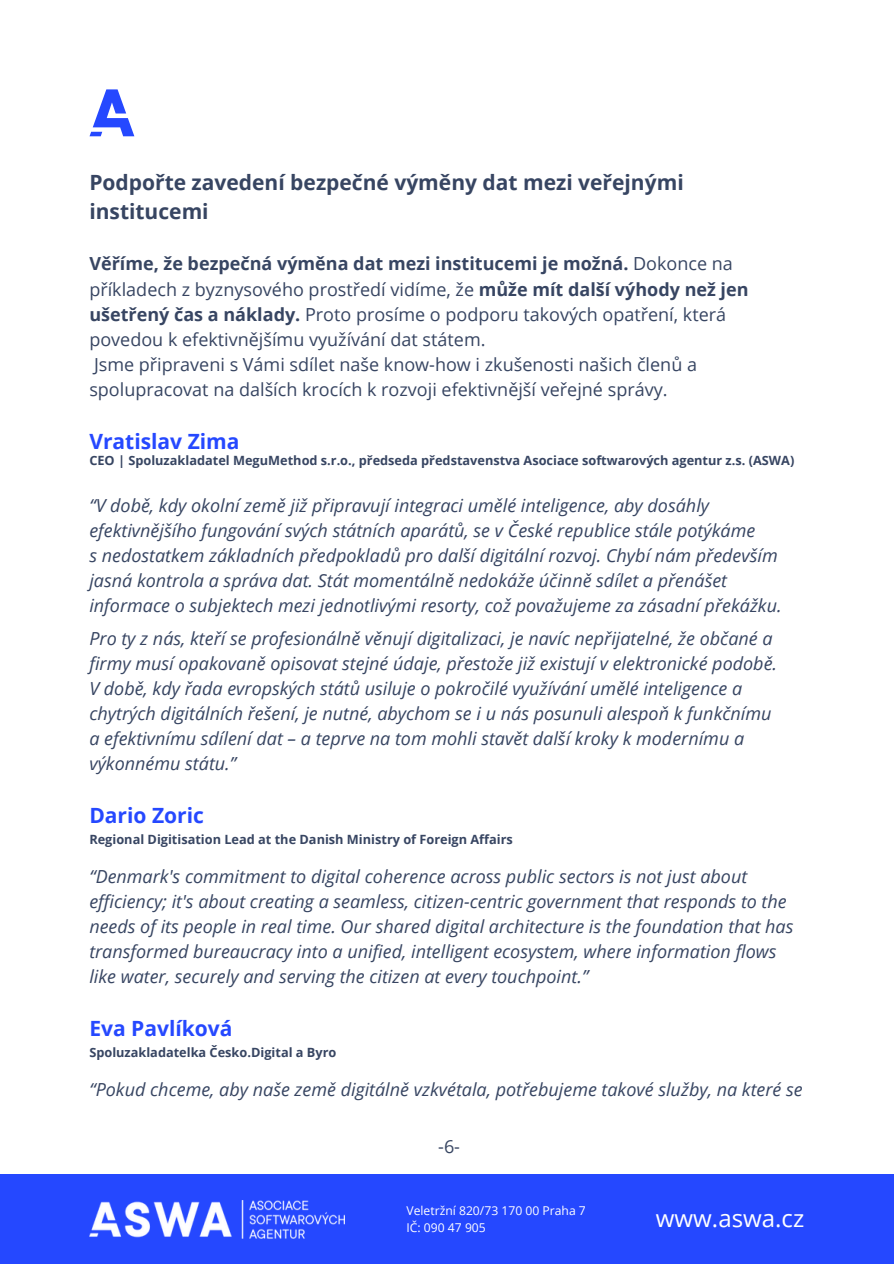
<style>
.page{position:relative;width:894px;height:1264px;background:#fff}
.page>*{position:absolute;margin:0;border:0;box-sizing:border-box;transform-origin:0 0}
.t1{font:24px "Open Sans";color:#fff}
.t2{font:700 21px/29px "Open Sans";color:#374562}
.t3{font:700 21px "Open Sans";color:#2548ff}
.t4{font:italic 18px/25px "Open Sans";color:#374562}
.t5{font:18px/25px "Open Sans";color:#374562}
.t6{font:700 12.75px "Open Sans";color:#374562}
.t7{font:12.15px "Open Sans";color:#fff}
.s1{font-weight:700}
</style>
<div class="page">
<div style="left:0;top:1174px;width:893px;height:89px;background:#2548ff"></div>
<svg style="left:89px;top:89px;width:45px;height:47px"></svg>
<img style="left:89px;top:1200px;width:256px;height:38px">
<h2 class="t2" style="left:89px;top:168px;width:595px">Podpořte zavedení bezpečné výměny dat mezi veřejnými institucemi</h2>
<h3 class="t5" style="left:89px;top:251px;width:660px"><span class="s1">Věříme, že bezpečná výměna dat mezi institucemi je možná.</span> Dokonce na příkladech z byznysového prostředí vidíme, že <span class="s1">může mít další výhody než jen ušetřený čas a náklady.</span> Proto prosíme o podporu takových opatření, která povedou k efektivnějšímu využívání dat státem.<br>Jsme připraveni s Vámi sdílet naše know-how i zkušenosti našich členů a spolupracovat na dalších krocích k rozvoji efektivnější veřejné správy.</h3>
<h4 class="t3" style="left:89px;top:426px;width:152px">Vratislav Zima</h4>
<h4 class="t6" style="left:89px;top:451px;width:706px">CEO | Spoluzakladatel MeguMethod s.r.o., předseda představenstva Asociace softwarových agentur z.s. (ASWA)</h4>
<h3 class="t4" style="left:89px;top:492px;width:693px">“V době, kdy okolní země již připravují integraci umělé inteligence, aby dosáhly efektivnějšího fungování svých státních aparátů, se v České republice stále potýkáme<br>s nedostatkem základních předpokladů pro další digitální rozvoj. Chybí nám především jasná kontrola a správa dat. Stát momentálně nedokáže účinně sdílet a přenášet informace o subjektech mezi jednotlivými resorty, což považujeme za zásadní překážku.</h3>
<h3 class="t4" style="left:89px;top:625px;width:689px">Pro ty z nás, kteří se profesionálně věnují digitalizaci, je navíc nepřijatelné, že občané a firmy musí opakovaně opisovat stejné údaje, přestože již existují v elektronické podobě.<br>V době, kdy řada evropských států usiluje o pokročilé využívání umělé inteligence a chytrých digitálních řešení, je nutné, abychom se i u nás posunuli alespoň k funkčnímu a efektivnímu sdílení dat – a teprve na tom mohli stavět další kroky k modernímu a výkonnému státu.”</h3>
<h4 class="t3" style="left:89px;top:800px;width:116px">Dario Zoric</h4>
<h4 class="t6" style="left:89px;top:830px;width:425px">Regional Digitisation Lead at the Danish Ministry of Foreign Affairs</h4>
<h3 class="t4" style="left:89px;top:863px;width:705px">“Denmark's commitment to digital coherence across public sectors is not just about efficiency; it's about creating a seamless, citizen-centric government that responds to the needs of its people in real time. Our shared digital architecture is the foundation that has transformed bureaucracy into a unified, intelligent ecosystem, where information flows like water, securely and serving the citizen at every touchpoint.”</h3>
<h4 class="t3" style="left:89px;top:1013px;width:145px">Eva Pavlíková</h4>
<h4 class="t6" style="left:89px;top:1043px;width:248px">Spoluzakladatelka Česko.Digital a Byro</h4>
<h3 class="t4" style="left:89px;top:1076px;width:714px">“Pokud chceme, aby naše země digitálně vzkvétala, potřebujeme takové služby, na které se</h3>
<p class="t5" style="left:438px;top:1133px;width:23px">-6-</p>
<h3 class="t7" style="left:406px;top:1201px;width:181px">Veletržní 820/73 170 00 Praha 7</h3>
<p class="t7" style="left:406px;top:1218px;width:81px">IČ: 090 47 905</p>
<p class="t1" style="left:655px;top:1201px;width:150px">www.aswa.cz</p>
</div>
